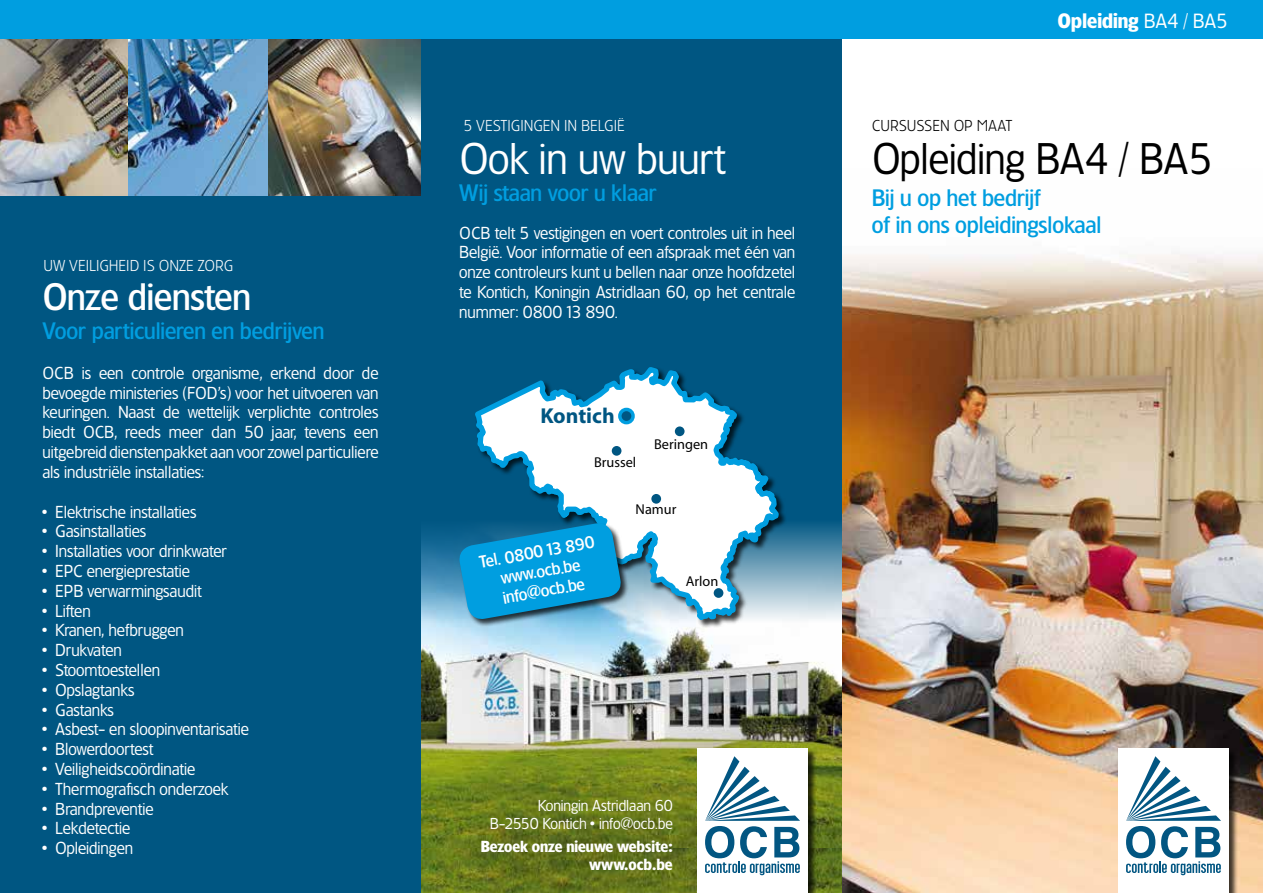
<style>
.page{position:relative;width:1263px;height:893px;background:#fff}
.page>*{position:absolute;margin:0;border:0;box-sizing:border-box;transform-origin:0 0}
.t1{font:42px "TF Forever";color:#000}
.t2{font:42px "TF Forever";color:#fff}
.t3{font:500 36px "TF Forever";color:#fff}
.t4{font:500 22.5px/27px "TF Forever";color:#009ee0}
.t5{font:700 21.6px "Myriad";color:#005682}
.t6{font:700 19.5px "TF Forever";color:#fff}
.t7{font:16.5px/19.8px "TF Forever";color:#fff;text-align:justify}
.t8{font:500 16.2px/19.5px "TF Forever";color:#fff;text-align:center}
.t9{font:15px/18px "TF Forever";color:#fff;text-align:right}
.t10{font:300 15px "TF Forever";color:#fff}
.t11{font:700 15px/18px "TF Forever";color:#fff;text-align:right}
.t12{font:300 15px "TF Forever";color:#000}
.t13{font:14.25px "Myriad";color:#000}
.s1{font-weight:400}
</style>
<div class="page">
<img style="left:842px;top:253px;width:421px;height:640px">
<div style="left:0;top:0;width:421px;height:893px;background:#005682"></div>
<div style="left:1118px;top:748px;width:120px;height:145px;background:#000;opacity:.75"></div>
<div style="left:1118px;top:748px;width:111px;height:145px;background:#fff"></div>
<svg style="left:1126px;top:756px;width:95px;height:119px"></svg>
<img style="left:0;top:38px;width:421px;height:158px">
<img style="left:421px;top:792px;width:421px;height:101px">
<img style="left:421px;top:38px;width:421px;height:754px">
<div style="left:697px;top:748px;width:120px;height:145px;background:#000;opacity:.75"></div>
<div style="left:697px;top:748px;width:111px;height:145px;background:#fff"></div>
<svg style="left:705px;top:756px;width:95px;height:119px"></svg>
<div style="left:475px;top:367px;width:312px;height:262px;background:#000;opacity:.75"></div>
<svg style="left:475px;top:367px;width:304px;height:254px"></svg>
<div style="left:618px;top:408px;width:17px;height:16px;border:7px solid #009ee0;border-radius:50%"></div>
<div style="left:622px;top:411px;width:9px;height:10px;background:#005682;border-radius:50%"></div>
<div style="left:612px;top:446px;width:9px;height:10px;background:#005682;border-radius:50%"></div>
<div style="left:675px;top:426px;width:9px;height:10px;background:#005682;border-radius:50%"></div>
<div style="left:714px;top:588px;width:9px;height:10px;background:#005682;border-radius:50%"></div>
<div style="left:651px;top:494px;width:10px;height:10px;background:#005682;border-radius:50%"></div>
<div style="left:459px;top:523px;width:170px;height:105px;background:#000;opacity:.75"></div>
<svg style="left:457px;top:521px;width:166px;height:100px;background:#1594cb"></svg>
<div style="left:0;top:0;width:1263px;height:38px;background:#009ee0"></div>
<p class="t10" style="left:44px;top:257px;width:191px">UW VEILIGHEID IS ONZE ZORG</p>
<h2 class="t3" style="left:43px;top:275px;width:210px">Onze diensten</h2>
<h3 class="t4" style="left:43px;top:317px;width:283px">Voor particulieren en bedrijven</h3>
<p class="t7" style="left:43px;top:363px;width:337px">OCB is een controle organisme, erkend door de bevoegde ministeries (FOD’s) voor het uitvoeren van keuringen. Naast de wettelijk verplichte controles biedt OCB, reeds meer dan 50 jaar, tevens een uitgebreid dienstenpakket aan voor zowel particuliere als industriële installaties:</p>
<p class="t7" style="left:43px;top:501px;width:155px">• Elektrische installaties</p>
<p class="t7" style="left:43px;top:521px;width:105px">• Gasinstallaties</p>
<p class="t7" style="left:43px;top:541px;width:186px">• Installaties voor drinkwater</p>
<p class="t7" style="left:43px;top:561px;width:149px">• EPC energieprestatie</p>
<p class="t7" style="left:43px;top:581px;width:161px">• EPB verwarmingsaudit</p>
<p class="t7" style="left:43px;top:600px;width:50px">• Liften</p>
<p class="t7" style="left:43px;top:620px;width:143px">• Kranen, hefbruggen</p>
<p class="t7" style="left:43px;top:640px;width:81px">• Drukvaten</p>
<p class="t7" style="left:43px;top:660px;width:119px">• Stoomtoestellen</p>
<p class="t7" style="left:43px;top:680px;width:93px">• Opslagtanks</p>
<p class="t7" style="left:43px;top:699px;width:73px">• Gastanks</p>
<p class="t7" style="left:43px;top:719px;width:208px">• Asbest- en sloopinventarisatie</p>
<p class="t7" style="left:43px;top:739px;width:112px">• Blowerdoortest</p>
<p class="t7" style="left:43px;top:759px;width:154px">• Veiligheidscoördinatie</p>
<p class="t7" style="left:43px;top:779px;width:187px">• Thermografisch onderzoek</p>
<p class="t7" style="left:43px;top:798px;width:113px">• Brandpreventie</p>
<p class="t7" style="left:43px;top:818px;width:89px">• Lekdetectie</p>
<p class="t7" style="left:43px;top:838px;width:92px">• Opleidingen</p>
<p class="t10" style="left:463px;top:117px;width:163px">5 VESTIGI NGEN I N BELGIË</p>
<h1 class="t2" style="left:459px;top:134px;width:268px">Ook in uw buurt</h1>
<h3 class="t4" style="left:459px;top:179px;width:199px">Wij staan voor u klaar</h3>
<p class="t7" style="left:459px;top:222px;width:337px">OCB telt 5 vestigingen en voert controles uit in heel België. Voor informatie of een afspraak met één van onze controleurs kunt u bellen naar onze hoofdzetel te Kontich, Koningin Astridlaan 60, op het centrale nummer: 0800 13 890.</p>
<h3 class="t5" style="left:540px;top:405px;width:76px">Kontich</h3>
<p class="t13" style="left:594px;top:455px;width:44px">Brussel</p>
<p class="t13" style="left:654px;top:437px;width:56px">Beringen</p>
<p class="t8" style="left:478px;top:552px;width:118px;rotate:-10deg">Tel. 0800 13 890 www.ocb.be info@ocb.be</p>
<p class="t13" style="left:636px;top:502px;width:42px">Namur</p>
<p class="t13" style="left:686px;top:574px;width:34px">Arlon</p>
<p class="t6" style="left:1057px;top:9px;width:172px">Opleiding <span class="s1">BA4 / BA5</span></p>
<p class="t12" style="left:872px;top:117px;width:142px">CURSUSSEN OP MAAT</p>
<h1 class="t1" style="left:872px;top:134px;width:343px">Opleiding BA4 / BA5</h1>
<h3 class="t4" style="left:872px;top:184px;width:231px">Bij u op het bedrijf<br>of in ons opleidingslokaal</h3>
<p class="t9" style="left:490px;top:796px;width:184px">Koningin Astridlaan 60<br>B-2550 Kontich • info@ocb.be</p>
<p class="t11" style="left:481px;top:837px;width:194px">Bezoek onze nieuwe website: www.ocb.be</p>
</div>
